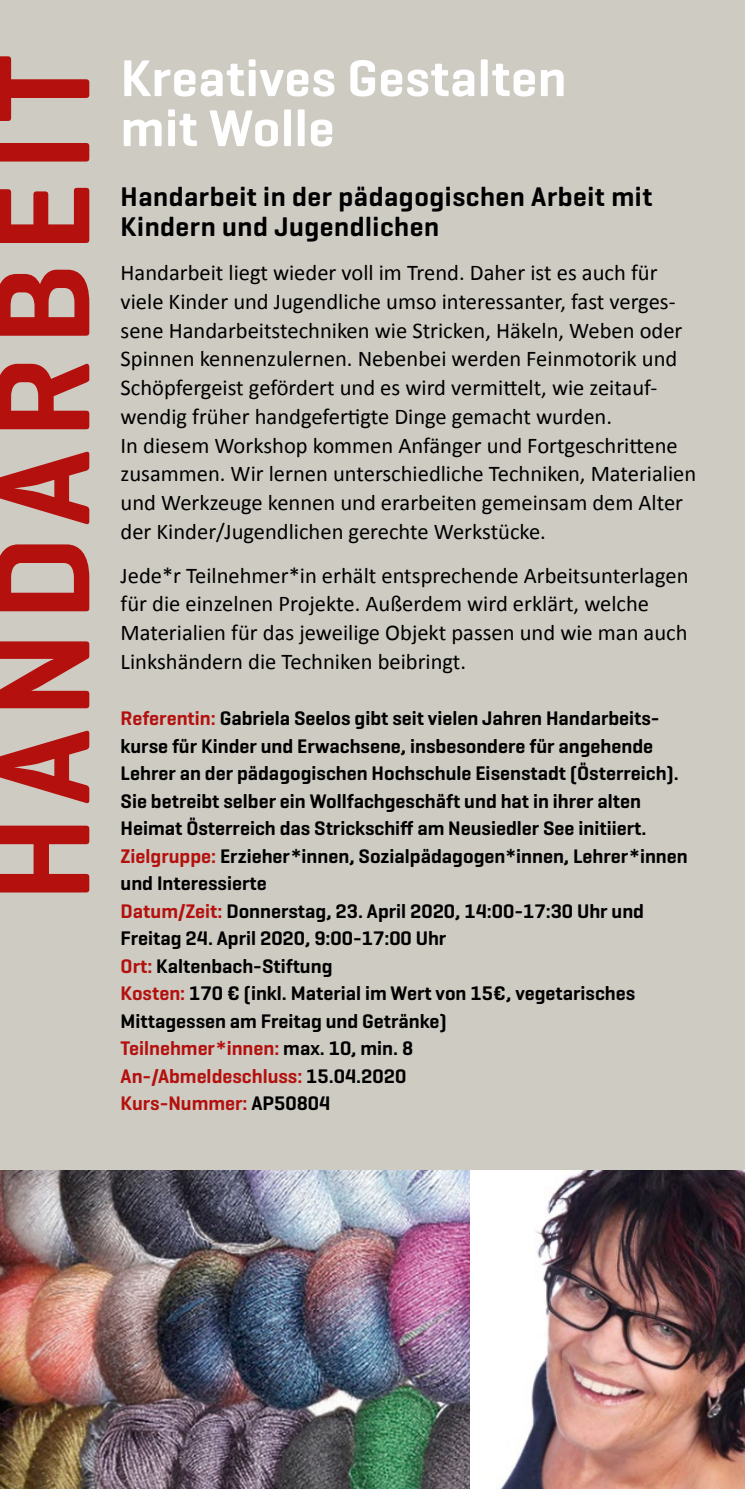
<style>
.page{position:relative;width:745px;height:1489px;background:#fff}
.page>*{position:absolute;margin:0;border:0;box-sizing:border-box;transform-origin:0 0}
.t1{font:600 52.5px/50px "Geogrotesque";letter-spacing:.01em;color:#fff}
.t2{font:600 27.5px/30px "Geogrotesque";letter-spacing:.02em;color:#000}
.t3{font:22.5px/28.8px "Calibri";color:#000}
.t4{font:600 20px/27.5px "Geogrotesque";color:#000}
.s1{color:#b4100d}
</style>
<div class="page">
<div style="left:0;top:0;width:744px;height:1488px;background:#cecbc3"></div>
<img style="left:0;top:1170px;width:469px;height:318px">
<svg style="left:0;top:56px;width:89px;height:836px"></svg>
<img style="left:469px;top:1170px;width:275px;height:318px">
<h1 class="t1" style="left:120px;top:53px;width:447px">Kreatives Gestalten mit Wolle</h1>
<p class="t2" style="left:120px;top:181px;width:533px">Handarbeit in der pädagogischen Arbeit mit<br>Kindern und Jugendlichen</p>
<p class="t3" style="left:120px;top:257px;width:576px">Handarbeit liegt wieder voll im Trend. Daher ist es auch für viele Kinder und Jugendliche umso interessanter, fast verges&shy;sene Handarbeitstechniken wie Stricken, Häkeln, Weben oder Spinnen kennenzulernen. Nebenbei werden Feinmotorik und Schöpfergeist gefördert und es wird vermittelt, wie zeitauf&shy;wendig früher handgefertigte Dinge gemacht wurden.<br>In diesem Workshop kommen Anfänger und Fortgeschrittene zusammen. Wir lernen unterschiedliche Techniken, Materialien und Werkzeuge kennen und erarbeiten gemeinsam dem Alter der Kinder/Jugendlichen gerechte Werkstücke.</p>
<p class="t3" style="left:120px;top:559px;width:569px">Jede*r Teilnehmer*in erhält entsprechende Arbeitsunterlagen für die einzelnen Projekte. Außerdem wird erklärt, welche Materialien für das jeweilige Objekt passen und wie man auch Linkshändern die Techniken beibringt.</p>
<p class="t4" style="left:120px;top:704px;width:568px"><span class="s1">Referentin:</span> Gabriela Seelos gibt seit vielen Jahren Handarbeits&shy;kurse für Kinder und Erwachsene, insbesondere für angehende Lehrer an der pädagogischen Hochschule Eisenstadt (Österreich).<br>Sie betreibt selber ein Wollfachgeschäft und hat in ihrer alten Heimat Österreich das Strickschiff am Neusiedler See initiiert.<br><span class="s1">Zielgruppe:</span> Erzieher*innen, Sozialpädagogen*innen, Lehrer*innen und Interessierte<br><span class="s1">Datum/Zeit:</span> Donnerstag, 23. April 2020, 14:00-17:30 Uhr und Freitag 24. April 2020, 9:00-17:00 Uhr<br><span class="s1">Ort:</span> Kaltenbach-Stiftung<br><span class="s1">Kosten:</span> 170 € (inkl. Material im Wert von 15€, vegetarisches Mittagessen am Freitag und Getränke)<br><span class="s1">Teilnehmer*innen:</span> max. 10, min. 8<br><span class="s1">An-/Abmeldeschluss:</span> 15.04.2020<br><span class="s1">Kurs-Nummer:</span> AP50804</p>
</div>
